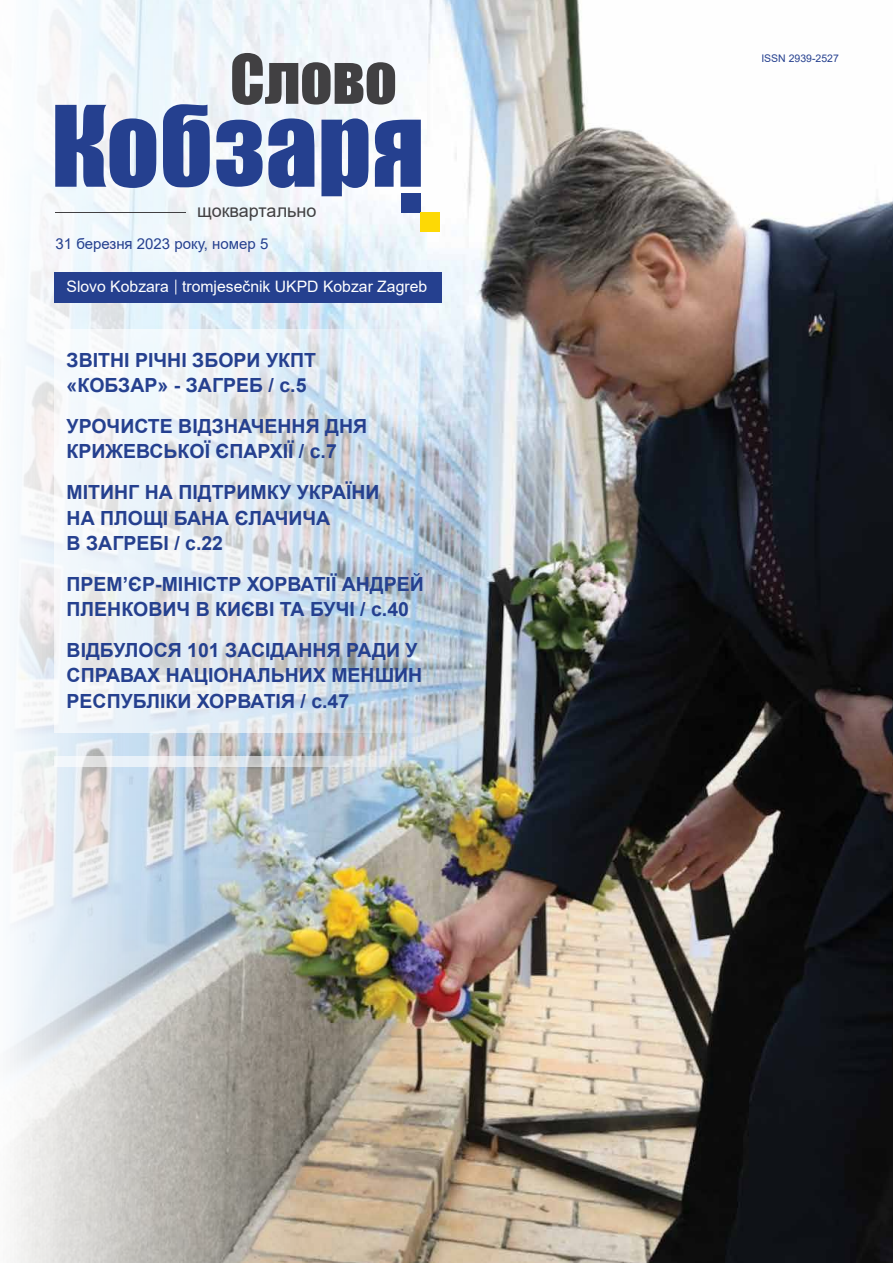
<style>
.page{position:relative;width:893px;height:1263px;background:#fff}
.page>*{position:absolute;margin:0;border:0;box-sizing:border-box;transform-origin:0 0}
.t1{font:103.5px "Impact";color:#25408f}
.t2{font:63px "Impact";color:#414042}
.t3{font:700 19.5px/25.5px "Arial";color:#25408f}
.t4{font:18px "Arial";color:#414042}
.t5{font:15.75px "Arial";color:#fff}
.t6{font:15px "Arial";color:#25408f}
.t7{font:10.5px "Arial";color:#25408f}
</style>
<div class="page">
<img style="left:6px;top:0;width:887px;height:1263px">
<div style="left:55px;top:272px;width:387px;height:31px;background:#25408f"></div>
<svg style="left:175px;top:280px;width:1px;height:14px"></svg>
<div style="left:401px;top:193px;width:19px;height:19px;background:#25408f"></div>
<div style="left:420px;top:212px;width:20px;height:20px;background:#fdd905"></div>
<hr style="left:55px;top:212px;width:131px;height:1px;background:#414042">
<svg style="left:54px;top:329px;width:398px;height:403px"></svg>
<svg style="left:54px;top:756px;width:398px;height:11px"></svg>
<h2 class="t2" style="left:230px;top:30px;width:169px">Слово</h2>
<p class="t7" style="left:761px;top:51px;width:79px">ISSN 2939-2527</p>
<h1 class="t1" style="left:51px;top:66px;width:375px">Кобзаря</h1>
<p class="t4" style="left:197px;top:198px;width:121px">щоквартально</p>
<p class="t6" style="left:56px;top:233px;width:214px">31 березня 2023 року, номер 5</p>
<p class="t5" style="left:67px;top:276px;width:362px">Slovo Kobzara tromjesečnik UKPD Kobzar Zagreb</p>
<p class="t3" style="left:67px;top:348px;width:251px">ЗВІТНІ РІЧНІ ЗБОРИ УКПТ «КОБЗАР» - ЗАГРЕБ / c.5</p>
<p class="t3" style="left:67px;top:414px;width:302px">УРОЧИСТЕ ВІДЗНАЧЕННЯ ДНЯ<br>КРИЖЕВСЬКОЇ ЄПАРХІЇ / c.7</p>
<p class="t3" style="left:67px;top:480px;width:315px">МІТИНГ НА ПІДТРИМКУ УКРАЇНИ<br>НА ПЛОЩІ БАНА ЄЛАЧИЧА<br>В ЗАГРЕБІ / c.22</p>
<p class="t3" style="left:67px;top:571px;width:359px">ПРЕМ’ЄР-МІНІСТР ХОРВАТІЇ АНДРЕЙ<br>ПЛЕНКОВИЧ В КИЄВІ ТА БУЧІ / c.40</p>
<p class="t3" style="left:67px;top:637px;width:357px">ВІДБУЛОСЯ 101 ЗАСІДАННЯ РАДИ У<br>СПРАВАХ НАЦІОНАЛЬНИХ МЕНШИН<br>РЕСПУБЛІКИ ХОРВАТІЯ / c.47</p>
</div>
